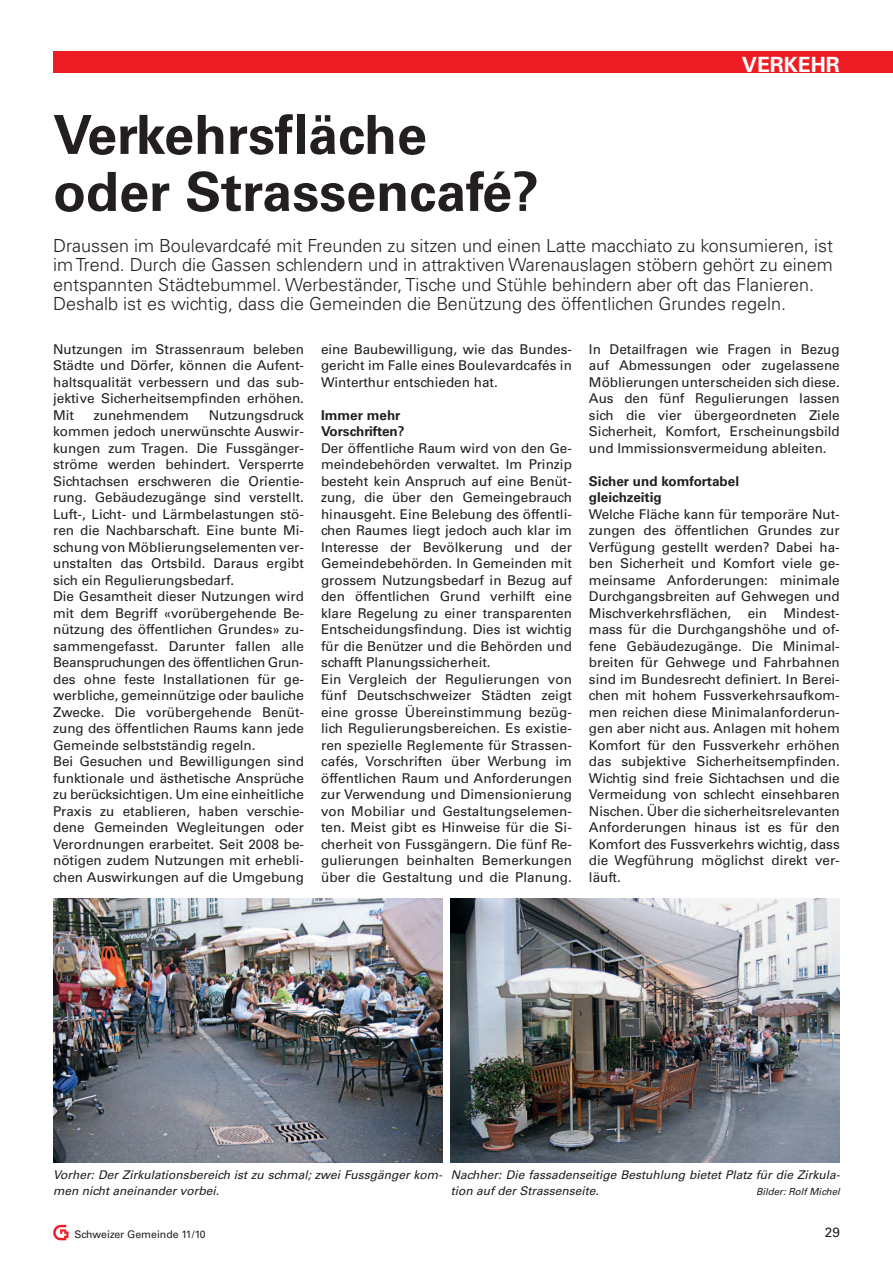
<style>
.page{position:relative;width:893px;height:1263px;background:#fff}
.page>*{position:absolute;margin:0;border:0;box-sizing:border-box;transform-origin:0 0}
.t1{font:700 54px/57px "Univers LT Std";color:#231f20}
.t2{font:700 21px "Univers LT Std";color:#fff}
.t3{font:300 18px/19.5px "Univers LT Std";color:#231f20}
.t4{font:13.5px/16.5px "Univers LT Std";color:#231f20;text-align:justify}
.t5{font:700 13.5px/16.5px "Univers LT Std";color:#231f20}
.t6{font:italic 12px/16.5px "Univers LT Std";color:#231f20}
.t7{font:10.5px "Univers LT Std";color:#231f20}
.t8{font:italic 9.75px "Univers LT Std";color:#231f20}
</style>
<div class="page">
<img style="left:53px;top:1224px;width:16px;height:17px">
<div style="left:53px;top:51px;width:840px;height:21px;background:#ee1d23"></div>
<img style="left:53px;top:898px;width:389px;height:264px">
<img style="left:451px;top:898px;width:389px;height:264px">
<h2 class="t2" style="left:742px;top:57px;width:99px">VERKEHR</h2>
<h1 class="t1" style="left:53px;top:111px;width:487px">Verkehrsfläche oder Strassencafé?</h1>
<p class="t3" style="left:53px;top:237px;width:781px">Draussen im Boulevardcafé mit Freunden zu sitzen und einen Latte macchiato zu konsumieren, ist im Trend. Durch die Gassen schlendern und in attraktiven Warenauslagen stöbern gehört zu einem entspannten Städtebummel. Werbeständer, Tische und Stühle behindern aber oft das Flanieren.<br>Deshalb ist es wichtig, dass die Gemeinden die Benützung des öffentlichen Grundes regeln.</p>
<p class="t4" style="left:53px;top:342px;width:252px">Nutzungen im Strassenraum beleben Städte und Dörfer, können die Aufent&shy;haltsqualität verbessern und das sub&shy;jektive Sicherheitsempfinden erhöhen.<br>Mit</p>
<p class="t4" style="left:589px;top:342px;width:252px">In Detailfragen wie Fragen in Bezug auf Abmessungen oder zugelassene Möblierungen unterscheiden sich diese.<br>Aus den fünf Regulierungen lassen sich die vier übergeordneten Ziele Sicherheit, Komfort, Erscheinungsbild und Immissionsvermeidung ableiten.</p>
<p class="t5" style="left:589px;top:474px;width:152px">Sicher und komfortabel gleichzeitig</p>
<p class="t4" style="left:589px;top:507px;width:252px">Welche Fläche kann für temporäre Nut&shy;zungen des öffentlichen Grundes zur Verfügung gestellt werden? Dabei ha&shy;ben Sicherheit und Komfort viele ge&shy;meinsame Anforderungen: minimale Durchgangsbreiten auf Gehwegen und Mischverkehrsflächen, ein Mindest&shy;mass für die Durchgangshöhe und of&shy;fene Gebäudezugänge. Die Minimal&shy;breiten für Gehwege und Fahrbahnen sind im Bundesrecht definiert. In Berei&shy;chen mit hohem Fussverkehrsaufkom&shy;men reichen diese Minimalanforderun&shy;gen aber nicht aus. Anlagen mit hohem Komfort für den Fussverkehr erhöhen das subjektive Sicherheitsempfinden.<br>Wichtig sind freie Sichtachsen und die Vermeidung von schlecht einsehbaren Nischen. Über die sicherheitsrelevanten Anforderungen hinaus ist es für den Komfort des Fussverkehrs wichtig, dass die Wegführung möglichst direkt ver&shy;läuft.</p>
<p class="t4" style="left:321px;top:342px;width:252px">eine Baubewilligung, wie das Bundes&shy;gericht im Falle eines Boulevardcafés in Winterthur entschieden hat.</p>
<p class="t5" style="left:321px;top:408px;width:85px">Immer mehr<br>Vorschriften?</p>
<p class="t4" style="left:321px;top:441px;width:252px;text-align:left">Der öffentliche Raum wird von den Ge&shy;meindebehörden verwaltet. Im Prinzip besteht kein Anspruch auf eine Benüt&shy;zung, die über den Gemeingebrauch hinausgeht. Eine Belebung des öffentli&shy;chen Raumes liegt jedoch auch klar im Interesse der Bevölkerung und der Gemeindebehörden. In Gemeinden mit grossem Nutzungsbedarf in Bezug auf den öffentlichen Grund verhilft eine klare Regelung zu einer transparenten Entscheidungsfindung. Dies ist wichtig für die Benützer und die Behörden und schafft Planungssicherheit.<br>Ein Vergleich der Regulierungen von fünf Deutschschweizer Städten zeigt eine grosse Übereinstimmung bezüg&shy;lich Regulierungsbereichen. Es existie&shy;ren spezielle Reglemente für Strassen&shy;cafés, Vorschriften über Werbung im öffentlichen Raum und Anforderungen zur Verwendung und Dimensionierung von Mobiliar und Gestaltungselemen&shy;ten. Meist gibt es Hinweise für die Si&shy;cherheit von Fussgängern. Die fünf Re&shy;gulierungen beinhalten Bemerkungen über die Gestaltung und die Planung.</p>
<p class="t4" style="left:53px;top:408px;width:252px;text-align:left;text-indent:156px">Nutzungsdruck kommen jedoch unerwünschte Auswir&shy;kungen zum Tragen. Die Fussgänger&shy;ströme werden behindert. Versperrte Sichtachsen erschweren die Orientie&shy;rung. Gebäudezugänge sind verstellt.<br>Luft-, Licht- und Lärmbelastungen stö&shy;ren die Nachbarschaft. Eine bunte Mi&shy;schung von Möblierungselementen ver&shy;unstalten das Ortsbild. Daraus ergibt sich ein Regulierungsbedarf.<br>Die Gesamtheit dieser Nutzungen wird mit dem Begriff «vorübergehende Be&shy;nützung des öffentlichen Grundes» zu&shy;sammengefasst. Darunter fallen alle Beanspruchungen des öffentlichen Grun&shy;des ohne feste Installationen für ge&shy;werbliche, gemeinnützige oder bauliche Zwecke. Die vorübergehende Benüt&shy;zung des öffentlichen Raums kann jede Gemeinde selbstständig regeln.<br>Bei Gesuchen und Bewilligungen sind funktionale und ästhetische Ansprüche zu berücksichtigen. Um eine einheitliche Praxis zu etablieren, haben verschie&shy;dene Gemeinden Wegleitungen oder Verordnungen erarbeitet. Seit 2008 be&shy;nötigen zudem Nutzungen mit erhebli&shy;chen Auswirkungen auf die Umgebung</p>
<p class="t4" style="left:94px;top:408px;width:97px">zunehmendem</p>
<p class="t6" style="left:53px;top:1167px;width:390px">Vorher: Der Zirkulationsbereich ist zu schmal; zwei Fussgänger kom&shy;men nicht aneinander vorbei.</p>
<p class="t6" style="left:451px;top:1167px;width:390px">Nachher: Die fassadenseitige Bestuhlung bietet Platz für die Zirkula&shy;tion auf der Strassenseite.</p>
<p class="t8" style="left:756px;top:1188px;width:85px">Bilder: Rolf Michel</p>
<p class="t7" style="left:75px;top:1230px;width:133px">Schweizer Gemeinde 11/10</p>
<p class="t4" style="left:825px;top:1225px;width:17px">29</p>
</div>
